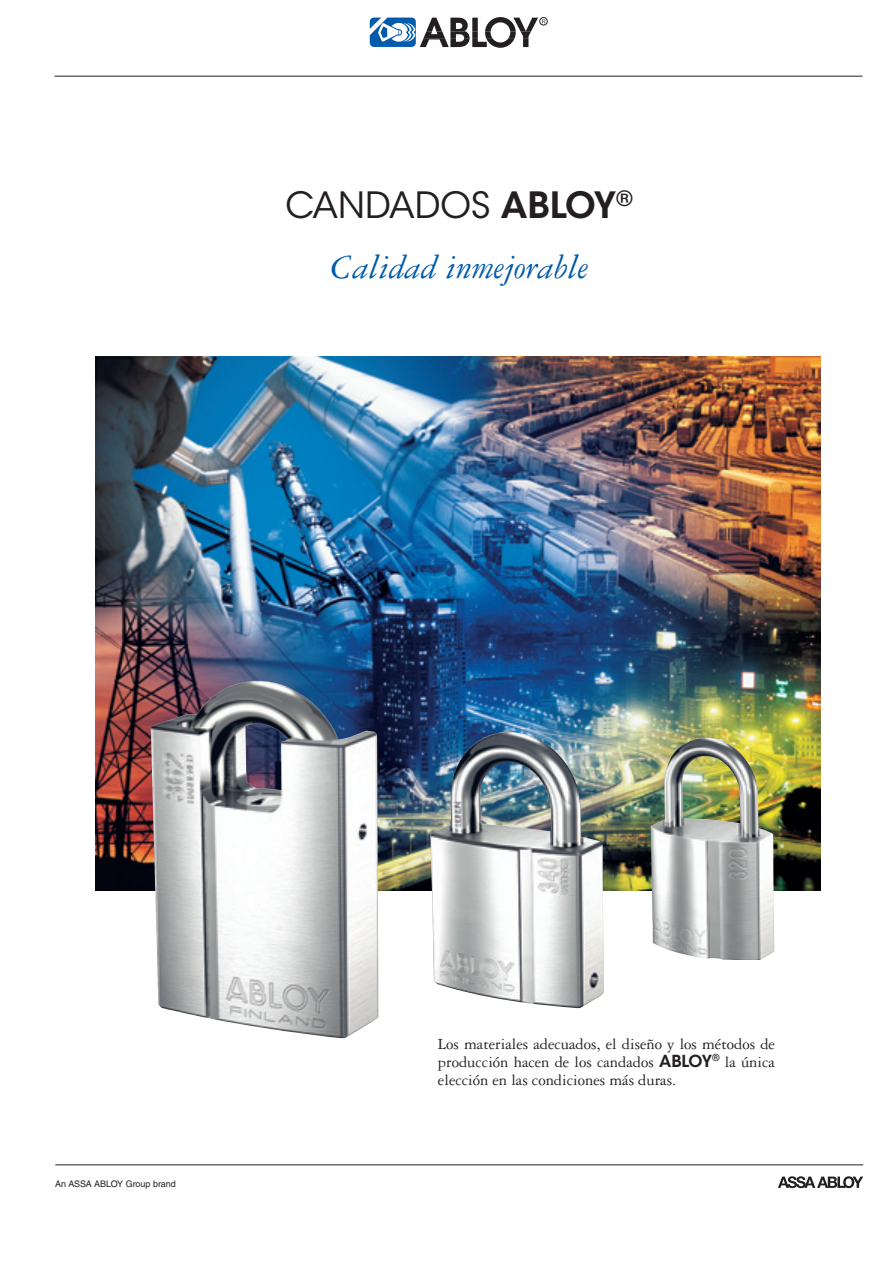
<style>
.page{position:relative;width:893px;height:1263px;background:#fff}
.page>*{position:absolute;margin:0;border:0;box-sizing:border-box;transform-origin:0 0}
.t1{font:italic 36px "Garamond 3 LT Std";color:#015aaa}
.t2{font:36px "ITC Avant Garde Std";color:#231f20}
.t3{font:16.5px/18px "Garamond 3 LT Std";color:#231f20;text-align:justify}
.t4{font:9px "Helvetica LT Std";color:#231f20}
.s1{font-weight:600}
.s2{font-family:"ITC Avant Garde Std";font-weight:600}
</style>
<div class="page">
<hr style="left:55px;top:76px;width:807px;height:1px;background:#231f20">
<div style="left:540px;top:17px;width:7px;height:8px;border:1px solid #231f20;border-radius:50%"></div>
<svg style="left:370px;top:17px;width:175px;height:31px"></svg>
<svg style="left:778px;top:1176px;width:85px;height:12px"></svg>
<hr style="left:55px;top:1164px;width:808px;height:1px;background:#231f20">
<img style="left:95px;top:356px;width:726px;height:535px">
<img style="left:151px;top:681px;width:227px;height:357px">
<img style="left:430px;top:732px;width:174px;height:276px">
<img style="left:651px;top:738px;width:123px;height:222px">
<h1 class="t2" style="left:285px;top:183px;width:349px">CANDADOS <span class="s1">ABLOY</span><sup>®</sup></h1>
<h1 class="t1" style="left:331px;top:248px;width:258px">Calidad inmejorable</h1>
<p class="t4" style="left:55px;top:1179px;width:122px">An ASSA ABLOY Group brand</p>
<p class="t3" style="left:438px;top:1035px;width:339px">Los materiales adecuados, el diseño y los métodos de producción hacen de los candados <span class="s2">ABLOY</span><sup>®</sup> la única elección en las condiciones más duras.</p>
</div>
